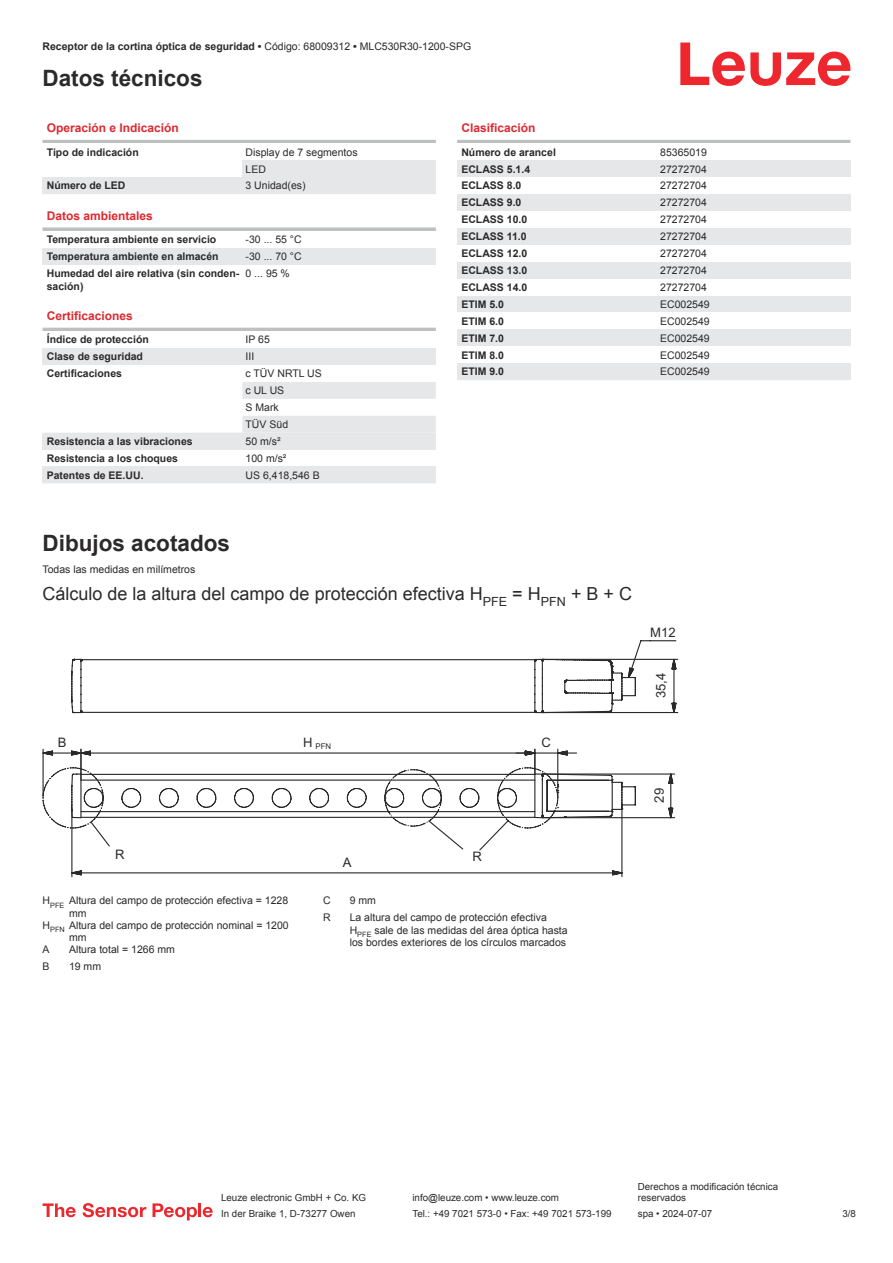
<style>
.page{position:relative;width:893px;height:1263px;background:#fff}
.page>*{position:absolute;margin:0;border:0;box-sizing:border-box;transform-origin:0 0}
.t1{font:700 22.5px "Arial";color:#2b292a}
.t2{font:18px "Arial";color:#2b292a}
.t3{font:13.05px "Arial";letter-spacing:.005em;color:#2b292a}
.t4{font:700 12px "Arial";color:#db2a30}
.t5{font:10.5px/17px "Arial";color:#2b292a}
.t6{font:700 10.5px/12.6px "Arial";color:#2b292a}
.t7{font:9.75px/11.7px "Arial";color:#2b292a}
.t8{font:7.8px "Arial";color:#2b292a}
.s1{font-weight:400}
</style>
<div class="page">
<svg style="left:680px;top:43px;width:170px;height:43px"></svg>
<hr style="left:43px;top:140px;width:393px;height:3px;background:#bdbfc1">
<div style="left:242px;top:160px;width:194px;height:17px;background:#e6e7e9"></div>
<div style="left:43px;top:177px;width:199px;height:17px;background:#e6e7e9"></div>
<div style="left:242px;top:177px;width:194px;height:17px;background:#e6e7e9"></div>
<svg style="left:43px;top:227px;width:393px;height:4px;background:#c4c6c8"></svg>
<div style="left:43px;top:248px;width:199px;height:17px;background:#e6e7e9"></div>
<div style="left:242px;top:248px;width:194px;height:17px;background:#e6e7e9"></div>
<hr style="left:43px;top:328px;width:393px;height:3px;background:#bdbfc1">
<div style="left:43px;top:348px;width:199px;height:17px;background:#e6e7e9"></div>
<div style="left:242px;top:348px;width:194px;height:17px;background:#e6e7e9"></div>
<svg style="left:242px;top:382px;width:194px;height:51px"></svg>
<div style="left:43px;top:433px;width:199px;height:17px;background:#e6e7e9"></div>
<div style="left:242px;top:433px;width:194px;height:17px;background:#e6e7e9"></div>
<div style="left:43px;top:466px;width:199px;height:17px;background:#e6e7e9"></div>
<div style="left:242px;top:466px;width:194px;height:17px;background:#e6e7e9"></div>
<hr style="left:457px;top:140px;width:393px;height:3px;background:#bdbfc1">
<div style="left:457px;top:160px;width:200px;height:17px;background:#e6e7e9"></div>
<div style="left:657px;top:160px;width:193px;height:17px;background:#e6e7e9"></div>
<div style="left:457px;top:194px;width:200px;height:17px;background:#e6e7e9"></div>
<div style="left:657px;top:194px;width:193px;height:17px;background:#e6e7e9"></div>
<div style="left:457px;top:228px;width:200px;height:17px;background:#e6e7e9"></div>
<div style="left:657px;top:228px;width:193px;height:17px;background:#e6e7e9"></div>
<div style="left:457px;top:262px;width:200px;height:17px;background:#e6e7e9"></div>
<div style="left:657px;top:262px;width:193px;height:17px;background:#e6e7e9"></div>
<div style="left:457px;top:296px;width:200px;height:16px;background:#e6e7e9"></div>
<div style="left:657px;top:296px;width:193px;height:16px;background:#e6e7e9"></div>
<div style="left:457px;top:329px;width:200px;height:17px;background:#e6e7e9"></div>
<div style="left:657px;top:329px;width:193px;height:17px;background:#e6e7e9"></div>
<div style="left:457px;top:363px;width:200px;height:17px;background:#e6e7e9"></div>
<div style="left:657px;top:363px;width:193px;height:17px;background:#e6e7e9"></div>
<svg style="left:43px;top:1203px;width:33px;height:14px"></svg>
<svg style="left:83px;top:1203px;width:63px;height:14px"></svg>
<svg style="left:153px;top:1203px;width:44px;height:17px"></svg>
<hr style="left:198px;top:1203px;width:3px;height:14px;background:#ed272d">
<svg style="left:203px;top:1207px;width:10px;height:10px"></svg>
<svg style="left:71px;top:658px;width:463px;height:9px"></svg>
<svg style="left:71px;top:667px;width:463px;height:47px"></svg>
<svg style="left:534px;top:640px;width:144px;height:74px"></svg>
<svg style="left:43px;top:748px;width:632px;height:129px"></svg>
<p class="t6" style="left:43px;top:41px;width:430px">Receptor de la cortina óptica de seguridad • <span class="s1">Código: 68009312</span> • <span class="s1">MLC530R30-1200-SPG</span></p>
<h1 class="t1" style="left:43px;top:70px;width:162px">Datos técnicos</h1>
<p class="t4" style="left:47px;top:123px;width:134px">Operación e Indicación</p>
<p class="t6" style="left:47px;top:147px;width:93px">Tipo de indicación</p>
<p class="t5" style="left:246px;top:144px;width:114px">Display de 7 segmentos<br>LED</p>
<p class="t6" style="left:47px;top:180px;width:80px">Número de LED</p>
<p class="t5" style="left:246px;top:178px;width:62px">3 Unidad(es)</p>
<p class="t4" style="left:47px;top:211px;width:108px">Datos ambientales</p>
<p class="t6" style="left:47px;top:234px;width:171px">Temperatura ambiente en servicio</p>
<p class="t5" style="left:246px;top:232px;width:58px">-30 ... 55 °C</p>
<p class="t6" style="left:47px;top:251px;width:173px">Temperatura ambiente en almacén</p>
<p class="t5" style="left:246px;top:249px;width:58px">-30 ... 70 °C</p>
<p class="t6" style="left:47px;top:268px;width:194px">Humedad del aire relativa (sin conden&shy;sación)</p>
<p class="t5" style="left:246px;top:266px;width:46px">0 ... 95 %</p>
<p class="t4" style="left:47px;top:311px;width:88px">Certificaciones</p>
<p class="t6" style="left:47px;top:334px;width:104px">Índice de protección</p>
<p class="t5" style="left:246px;top:332px;width:26px">IP 65</p>
<p class="t6" style="left:47px;top:351px;width:98px">Clase de seguridad</p>
<p class="t5" style="left:246px;top:349px;width:10px">III</p>
<p class="t6" style="left:47px;top:368px;width:77px">Certificaciones</p>
<p class="t5" style="left:246px;top:366px;width:78px">c TÜV NRTL US c UL US<br>S Mark<br>TÜV Süd</p>
<p class="t6" style="left:47px;top:436px;width:147px">Resistencia a las vibraciones</p>
<p class="t5" style="left:246px;top:434px;width:37px">50 m/s²</p>
<p class="t6" style="left:47px;top:453px;width:133px">Resistencia a los choques</p>
<p class="t5" style="left:246px;top:451px;width:42px">100 m/s²</p>
<p class="t6" style="left:47px;top:470px;width:98px">Patentes de EE.UU.</p>
<p class="t5" style="left:246px;top:467px;width:76px">US 6,418,546 B</p>
<p class="t4" style="left:461px;top:123px;width:76px">Clasificación</p>
<p class="t6" style="left:461px;top:147px;width:96px">Número de arancel</p>
<p class="t5" style="left:660px;top:144px;width:48px">85365019</p>
<p class="t6" style="left:461px;top:164px;width:70px">ECLASS 5.1.4</p>
<p class="t5" style="left:660px;top:161px;width:48px">27272704</p>
<p class="t6" style="left:461px;top:180px;width:62px">ECLASS 8.0</p>
<p class="t5" style="left:660px;top:178px;width:48px">27272704</p>
<p class="t6" style="left:461px;top:197px;width:62px">ECLASS 9.0</p>
<p class="t5" style="left:660px;top:195px;width:48px">27272704</p>
<p class="t6" style="left:461px;top:214px;width:67px">ECLASS 10.0</p>
<p class="t5" style="left:660px;top:212px;width:48px">27272704</p>
<p class="t6" style="left:461px;top:231px;width:67px">ECLASS 11.0</p>
<p class="t5" style="left:660px;top:229px;width:48px">27272704</p>
<p class="t6" style="left:461px;top:248px;width:67px">ECLASS 12.0</p>
<p class="t5" style="left:660px;top:246px;width:48px">27272704</p>
<p class="t6" style="left:461px;top:265px;width:67px">ECLASS 13.0</p>
<p class="t5" style="left:660px;top:263px;width:48px">27272704</p>
<p class="t6" style="left:461px;top:282px;width:67px">ECLASS 14.0</p>
<p class="t5" style="left:660px;top:280px;width:48px">27272704</p>
<p class="t6" style="left:461px;top:299px;width:44px">ETIM 5.0</p>
<p class="t5" style="left:660px;top:297px;width:51px">EC002549</p>
<p class="t6" style="left:461px;top:316px;width:44px">ETIM 6.0</p>
<p class="t5" style="left:660px;top:313px;width:51px">EC002549</p>
<p class="t6" style="left:461px;top:333px;width:44px">ETIM 7.0</p>
<p class="t5" style="left:660px;top:330px;width:51px">EC002549</p>
<p class="t6" style="left:461px;top:349px;width:44px">ETIM 8.0</p>
<p class="t5" style="left:660px;top:347px;width:51px">EC002549</p>
<p class="t6" style="left:461px;top:366px;width:44px">ETIM 9.0</p>
<p class="t5" style="left:660px;top:364px;width:51px">EC002549</p>
<h1 class="t1" style="left:43px;top:534px;width:189px">Dibujos acotados</h1>
<p class="t5" style="left:43px;top:562px;width:154px">Todas las medidas en milímetros</p>
<h2 class="t2" style="left:43px;top:587px;width:591px">Cálculo de la altura del campo de protección efectiva H<sub>PFE</sub> = H<sub>PFN</sub> + B + C</h2>
<p class="t3" style="left:58px;top:738px;width:10px">B</p>
<p class="t8" style="left:303px;top:743px;width:29px"><sup>H</sup> PFN</p>
<p class="t3" style="left:115px;top:849px;width:11px">R</p>
<p class="t3" style="left:472px;top:852px;width:11px">R</p>
<p class="t3" style="left:343px;top:857px;width:10px">A</p>
<p class="t3" style="left:542px;top:737px;width:11px">C</p>
<p class="t5" style="left:43px;top:893px;width:247px">H<sub>PFE</sub> Altura del campo de protección efectiva = 1228</p>
<p class="t5" style="left:69px;top:906px;width:19px">mm</p>
<p class="t5" style="left:43px;top:917px;width:248px">H<sub>PFN</sub> Altura del campo de protección nominal = 1200</p>
<p class="t5" style="left:69px;top:930px;width:19px">mm</p>
<p class="t5" style="left:43px;top:942px;width:9px">A</p>
<p class="t5" style="left:69px;top:942px;width:107px">Altura total = 1266 mm</p>
<p class="t5" style="left:43px;top:959px;width:9px">B</p>
<p class="t5" style="left:69px;top:959px;width:34px">19 mm</p>
<p class="t5" style="left:323px;top:893px;width:9px">C</p>
<p class="t5" style="left:350px;top:893px;width:28px">9 mm</p>
<p class="t5" style="left:323px;top:910px;width:9px">R</p>
<p class="t5" style="left:350px;top:912px;width:219px;line-height:12.6px">La altura del campo de protección efectiva<br>H<sub>PFE</sub> sale de las medidas del área óptica hasta los bordes exteriores de los círculos marcados</p>
<p class="t3" style="left:650px;top:627px;width:27px">M12</p>
<p class="t3" style="left:656px;top:698px;width:27px;rotate:-90deg">35,4</p>
<p class="t3" style="left:654px;top:803px;width:16px;rotate:-90deg">29</p>
<p class="t7" style="left:221px;top:1193px;width:146px">Leuze electronic GmbH + Co. KG</p>
<p class="t7" style="left:412px;top:1193px;width:148px">info@leuze.com • www.leuze.com</p>
<p class="t7" style="left:638px;top:1181px;width:142px">Derechos a modificación técnica reservados</p>
<p class="t7" style="left:221px;top:1209px;width:136px">In der Braike 1, D-73277 Owen</p>
<p class="t7" style="left:412px;top:1209px;width:201px">Tel.: +49 7021 573-0 • Fax: +49 7021 573-199</p>
<p class="t7" style="left:638px;top:1209px;width:76px">spa • 2024-07-07</p>
<p class="t7" style="left:842px;top:1209px;width:15px">3 /8</p>
</div>
